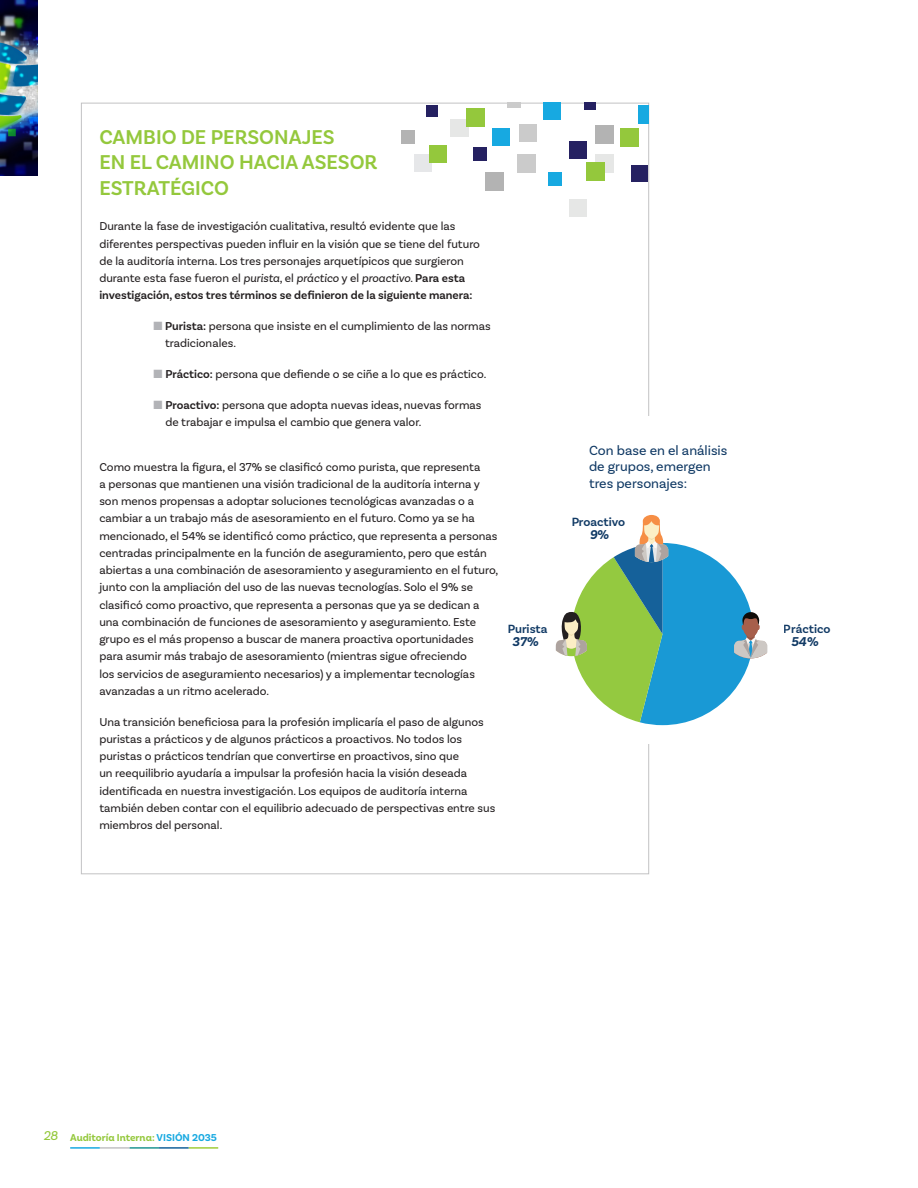
<style>
.page{position:relative;width:918px;height:1188px;background:#fff}
.page>*{position:absolute;margin:0;border:0;box-sizing:border-box;transform-origin:0 0}
.t1{font:600 21px/25.5px "Basic Sans";color:#94c83c}
.t2{font:13.95px/16.8px "Basic Sans";color:#113a65}
.t3{font:italic 700 13.5px "Basic Sans";color:#113a65}
.t4{font:600 12.45px "Basic Sans";color:#113a65}
.t5{font:12px/17.2px "Basic Sans";color:#231f20}
.t6{font:700 10.5px "Basic Sans";color:#94c83c}
.s1{font-style:italic}
.s2{font-weight:600}
.s3{color:#b2b3b7}
.s4{font-weight:400;font-style:italic;font-size:13.5px}
.s5{color:#17a9e1}
</style>
<div class="page">
<img style="left:0;top:0;width:38px;height:176px">
<hr style="left:189px;top:1147px;width:29px;height:2px;background:#a1cc3a">
<hr style="left:129px;top:1147px;width:30px;height:2px;background:#1f9592">
<hr style="left:159px;top:1147px;width:30px;height:2px;background:#15619a">
<hr style="left:100px;top:1147px;width:29px;height:2px;background:#c2c2c4">
<hr style="left:70px;top:1147px;width:30px;height:2px;background:#17a9e1">
<div style="left:595px;top:125px;width:18px;height:18px;background:#b3b3b3"></div>
<div style="left:595px;top:154px;width:18px;height:18px;background:#e6e7e6"></div>
<div style="left:569px;top:199px;width:18px;height:17px;background:#e6e7e6"></div>
<div style="left:507px;top:103px;width:13px;height:5px;background:#cbcbcb"></div>
<div style="left:518px;top:154px;width:18px;height:18px;background:#cbcbcb"></div>
<div style="left:451px;top:119px;width:18px;height:18px;background:#e6e7e6"></div>
<div style="left:414px;top:154px;width:18px;height:18px;background:#e6e7e9"></div>
<div style="left:427px;top:106px;width:11px;height:11px;background:#252161"></div>
<div style="left:401px;top:130px;width:13px;height:14px;background:#b3b3b3"></div>
<div style="left:638px;top:106px;width:11px;height:18px;background:#17a9e1"></div>
<div style="left:621px;top:128px;width:18px;height:18px;background:#94c83c"></div>
<div style="left:587px;top:163px;width:18px;height:18px;background:#94c83c"></div>
<div style="left:569px;top:141px;width:18px;height:18px;background:#252161"></div>
<div style="left:544px;top:103px;width:17px;height:17px;background:#17a9e1"></div>
<div style="left:631px;top:165px;width:16px;height:17px;background:#252161"></div>
<div style="left:548px;top:172px;width:13px;height:13px;background:#17a9e1"></div>
<div style="left:519px;top:124px;width:18px;height:18px;background:#cbcbcb"></div>
<div style="left:492px;top:128px;width:18px;height:18px;background:#17a9e1"></div>
<div style="left:485px;top:172px;width:19px;height:18px;background:#b3b3b3"></div>
<div style="left:466px;top:108px;width:18px;height:18px;background:#94c83c"></div>
<div style="left:429px;top:145px;width:18px;height:18px;background:#94c83c"></div>
<div style="left:585px;top:103px;width:11px;height:7px;background:#252161"></div>
<div style="left:473px;top:147px;width:14px;height:14px;background:#252161"></div>
<svg style="left:556px;top:515px;width:211px;height:210px"></svg>
<p class="t1" style="left:99px;top:124px;width:280px">CAMBIO DE PERSONAJES<br>EN EL CAMINO HACIA ASESOR<br>ESTRATÉGICO</p>
<p class="t5" style="left:99px;top:218px;width:382px">Durante la fase de investigación cualitativa, resultó evidente que las diferentes perspectivas pueden influir en la visión que se tiene del futuro de la auditoría interna. Los tres personajes arquetípicos que surgieron durante esta fase fueron el <span class="s1">purista</span>, el <span class="s1">práctico</span> y el <span class="s1">proactivo</span>. <span class="s2">Para esta investigación, estos tres términos se definieron de la siguiente manera:</span></p>
<p class="t5" style="left:165px;top:317px;width:327px;text-indent:-12px"><span class="s3">■</span> <span class="s2">Purista:</span> persona que insiste en el cumplimiento de las normas tradicionales.</p>
<p class="t5" style="left:153px;top:365px;width:335px"><span class="s3">■</span> <span class="s2">Práctico:</span> persona que defiende o se ciñe a lo que es práctico.</p>
<p class="t5" style="left:165px;top:396px;width:318px;text-indent:-12px"><span class="s3">■</span> <span class="s2">Proactivo:</span> persona que adopta nuevas ideas, nuevas formas de trabajar e impulsa el cambio que genera valor.</p>
<p class="t5" style="left:99px;top:458px;width:401px">Como muestra la figura, el 37% se clasificó como purista, que representa<br>a personas que mantienen una visión tradicional de la auditoría interna y son menos propensas a adoptar soluciones tecnológicas avanzadas o a cambiar a un trabajo más de asesoramiento en el futuro. Como ya se ha mencionado, el 54% se identificó como práctico, que representa a personas centradas principalmente en la función de aseguramiento, pero que están abiertas a una combinación de asesoramiento y aseguramiento en el futuro, junto con la ampliación del uso de las nuevas tecnologías. Solo el 9% se clasificó como proactivo, que representa a personas que ya se dedican a una combinación de funciones de asesoramiento y aseguramiento. Este grupo es el más propenso a buscar de manera proactiva oportunidades para asumir más trabajo de asesoramiento (mientras sigue ofreciendo<br>los servicios de aseguramiento necesarios) y a implementar tecnologías avanzadas a un ritmo acelerado.</p>
<p class="t5" style="left:99px;top:713px;width:398px">Una transición beneficiosa para la profesión implicaría el paso de algunos puristas a prácticos y de algunos prácticos a proactivos. No todos los puristas o prácticos tendrían que convertirse en proactivos, sino que<br>un reequilibrio ayudaría a impulsar la profesión hacia la visión deseada identificada en nuestra investigación. Los equipos de auditoría interna también deben contar con el equilibrio adecuado de perspectivas entre sus miembros del personal.</p>
<p class="t4" style="left:508px;top:621px;width:41px">Purista</p>
<p class="t3" style="left:512px;top:634px;width:28px">37%</p>
<p class="t2" style="left:589px;top:442px;width:140px">Con base en el análisis de grupos, emergen tres personajes:</p>
<p class="t4" style="left:572px;top:515px;width:55px">Proactivo</p>
<p class="t3" style="left:589px;top:527px;width:21px">9%</p>
<p class="t4" style="left:784px;top:621px;width:48px">Práctico</p>
<p class="t3" style="left:791px;top:634px;width:29px">54%</p>
<p class="t6" style="left:43px;top:1131px;width:175px"><span class="s4">28</span> Auditoría Interna: <span class="s5">VISIÓN 2035</span></p>
</div>
